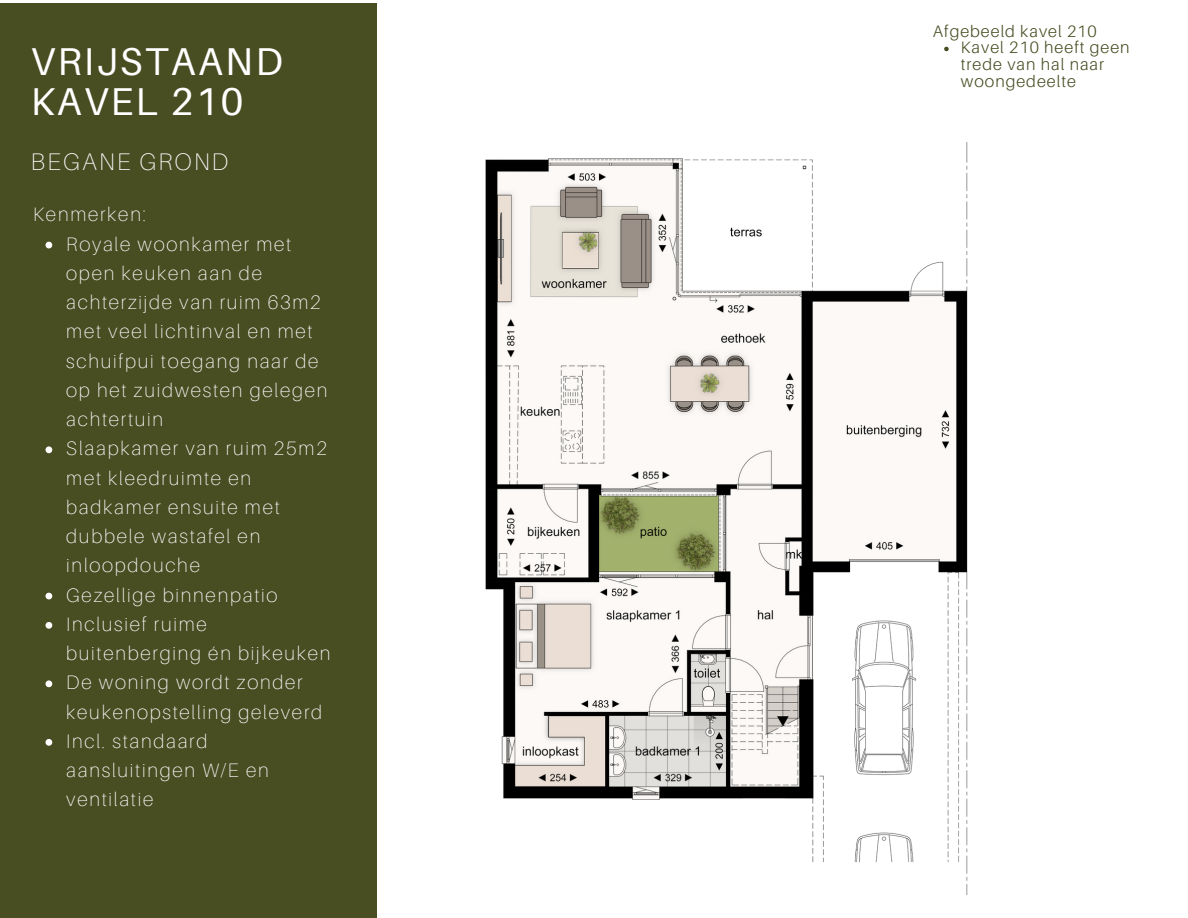
<style>
.page{position:relative;width:1188px;height:918px;background:#fff}
.page>*{position:absolute;margin:0;border:0;box-sizing:border-box;transform-origin:0 0}
.t1{font:38.85px/40.5px "Aileron";letter-spacing:.06em;color:#fff}
.t2{font:100 24px "Aileron";letter-spacing:.09em;color:#fff}
.t3{font:100 19.5px/29.2px "Aileron";letter-spacing:.09em;color:#fff}
.t4{font:300 16.5px/16.8px "Aileron";letter-spacing:.06em;color:#484d22}
</style>
<div class="page">
<div style="left:0;top:3px;width:376px;height:915px;background:#484d22"></div>
<img style="left:485px;top:141px;width:483px;height:753px">
<svg style="left:46px;top:242px;width:6px;height:6px"></svg>
<svg style="left:46px;top:446px;width:6px;height:7px"></svg>
<svg style="left:46px;top:593px;width:6px;height:6px"></svg>
<svg style="left:46px;top:622px;width:6px;height:7px"></svg>
<svg style="left:46px;top:680px;width:6px;height:7px"></svg>
<svg style="left:46px;top:739px;width:6px;height:7px"></svg>
<svg style="left:944px;top:47px;width:5px;height:4px"></svg>
<h1 class="t1" style="left:31px;top:40px;width:253px">VRIJSTAAND<br>KAVEL 210</h1>
<p class="t2" style="left:31px;top:147px;width:199px">BEGANE GROND</p>
<p class="t3" style="left:33px;top:200px;width:114px">Kenmerken:</p>
<p class="t3" style="left:66px;top:229px;width:266px">Royale woonkamer met open keuken aan de achterzijde van ruim 63m2 met veel lichtinval en met schuifpui toegang naar de op het zuidwesten gelegen achtertuin<br>Slaapkamer van ruim 25m2 met kleedruimte en badkamer ensuite met dubbele wastafel en inloopdouche<br>Gezellige binnenpatio<br>Inclusief ruime buitenberging én bijkeuken<br>De woning wordt zonder keukenopstelling geleverd<br>Incl. standaard aansluitingen W/E en ventilatie</p>
<p class="t4" style="left:933px;top:22px;width:165px">Afgebeeld kavel 210</p>
<p class="t4" style="left:961px;top:39px;width:170px">Kavel 210 heeft geen trede van hal naar woongedeelte</p>
</div>
